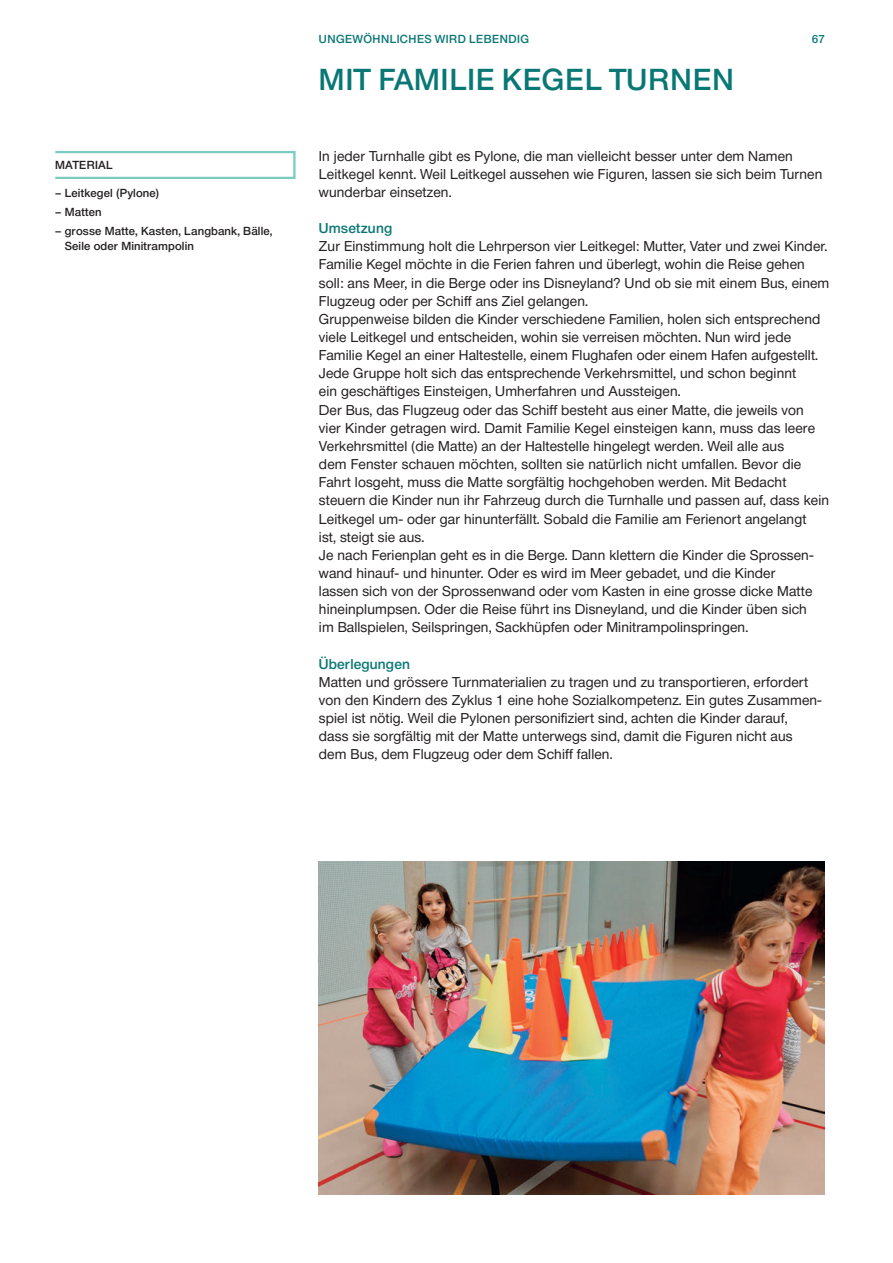
<style>
.page{position:relative;width:893px;height:1263px;background:#fff}
.page>*{position:absolute;margin:0;border:0;box-sizing:border-box;transform-origin:0 0}
.t1{font:500 30px "Neue Helvetica BQ";letter-spacing:.045em;color:#097875}
.t2{font:14.1px/18.1px "Neue Helvetica BQ";letter-spacing:.01em;color:#231f20}
.t3{font:500 14.1px "Neue Helvetica BQ";letter-spacing:.01em;color:#097875}
.t4{font:500 11.55px/15px "Neue Helvetica BQ";letter-spacing:.01em;color:#231f20}
.t5{font:500 11.55px "Neue Helvetica BQ";letter-spacing:.03em;color:#097875}
</style>
<div class="page">
<div style="left:54px;top:151px;width:242px;height:28px;border:2px solid #7bcbbf"></div>
<img style="left:319px;top:861px;width:506px;height:334px">
<p class="t4" style="left:55px;top:157px;width:59px">MATERIAL</p>
<p class="t4" style="left:55px;top:185px;width:105px">– Leitkegel (Pylone)</p>
<p class="t4" style="left:55px;top:204px;width:48px">– Matten</p>
<p class="t4" style="left:65px;top:223px;width:209px;text-indent:-10px">– grosse Matte, Kasten, Langbank, Bälle,<br>Seile oder Minitrampolin</p>
<p class="t5" style="left:319px;top:32px;width:212px">UNGEWÖHNLICHES WIRD LEBENDIG</p>
<h1 class="t1" style="left:319px;top:60px;width:416px">MIT FAMILIE KEGEL TURNEN</h1>
<p class="t5" style="left:812px;top:32px;width:15px">67</p>
<p class="t2" style="left:319px;top:146px;width:505px">In jeder Turnhalle gibt es Pylone, die man vielleicht besser unter dem Namen<br>Leitkegel kennt. Weil Leitkegel aussehen wie Figuren, lassen sie sich beim Turnen wunderbar einsetzen.</p>
<p class="t3" style="left:319px;top:219px;width:75px">Umsetzung</p>
<p class="t2" style="left:319px;top:237px;width:512px">Zur Einstimmung holt die Lehrperson vier Leitkegel: Mutter, Vater und zwei Kinder.<br>Familie Kegel möchte in die Ferien fahren und überlegt, wohin die Reise gehen soll: ans Meer, in die Berge oder ins Disneyland? Und ob sie mit einem Bus, einem Flugzeug oder per Schiff ans Ziel gelangen.<br>Gruppenweise bilden die Kinder verschiedene Familien, holen sich entsprechend viele Leitkegel und entscheiden, wohin sie verreisen möchten. Nun wird jede Familie Kegel an einer Haltestelle, einem Flughafen oder einem Hafen aufgestellt.<br>Jede Gruppe holt sich das entsprechende Verkehrsmittel, und schon beginnt<br>ein geschäftiges Einsteigen, Umherfahren und Aussteigen.<br>Der Bus, das Flugzeug oder das Schiff besteht aus einer Matte, die jeweils von<br>vier Kinder getragen wird. Damit Familie Kegel einsteigen kann, muss das leere Verkehrsmittel (die Matte) an der Haltestelle hingelegt werden. Weil alle aus<br>dem Fenster schauen möchten, sollten sie natürlich nicht umfallen. Bevor die Fahrt losgeht, muss die Matte sorgfältig hochgehoben werden. Mit Bedacht steuern die Kinder nun ihr Fahrzeug durch die Turnhalle und passen auf, dass kein Leitkegel um- oder gar hinunterfällt. Sobald die Familie am Ferienort angelangt<br>ist, steigt sie aus.<br>Je nach Ferienplan geht es in die Berge. Dann klettern die Kinder die Sprossen&shy;wand hinauf- und hinunter. Oder es wird im Meer gebadet, und die Kinder<br>lassen sich von der Sprossenwand oder vom Kasten in eine grosse dicke Matte hineinplumpsen. Oder die Reise führt ins Disneyland, und die Kinder üben sich<br>im Ballspielen, Seilspringen, Sackhüpfen oder Minitrampolinspringen.</p>
<p class="t3" style="left:319px;top:655px;width:93px">Überlegungen</p>
<p class="t2" style="left:319px;top:673px;width:505px">Matten und grössere Turnmaterialien zu tragen und zu transportieren, erfordert von den Kindern des Zyklus 1 eine hohe Sozialkompetenz. Ein gutes Zusammen&shy;spiel ist nötig. Weil die Pylonen personifiziert sind, achten die Kinder darauf,<br>dass sie sorgfältig mit der Matte unterwegs sind, damit die Figuren nicht aus dem Bus, dem Flugzeug oder dem Schiff fallen.</p>
</div>
